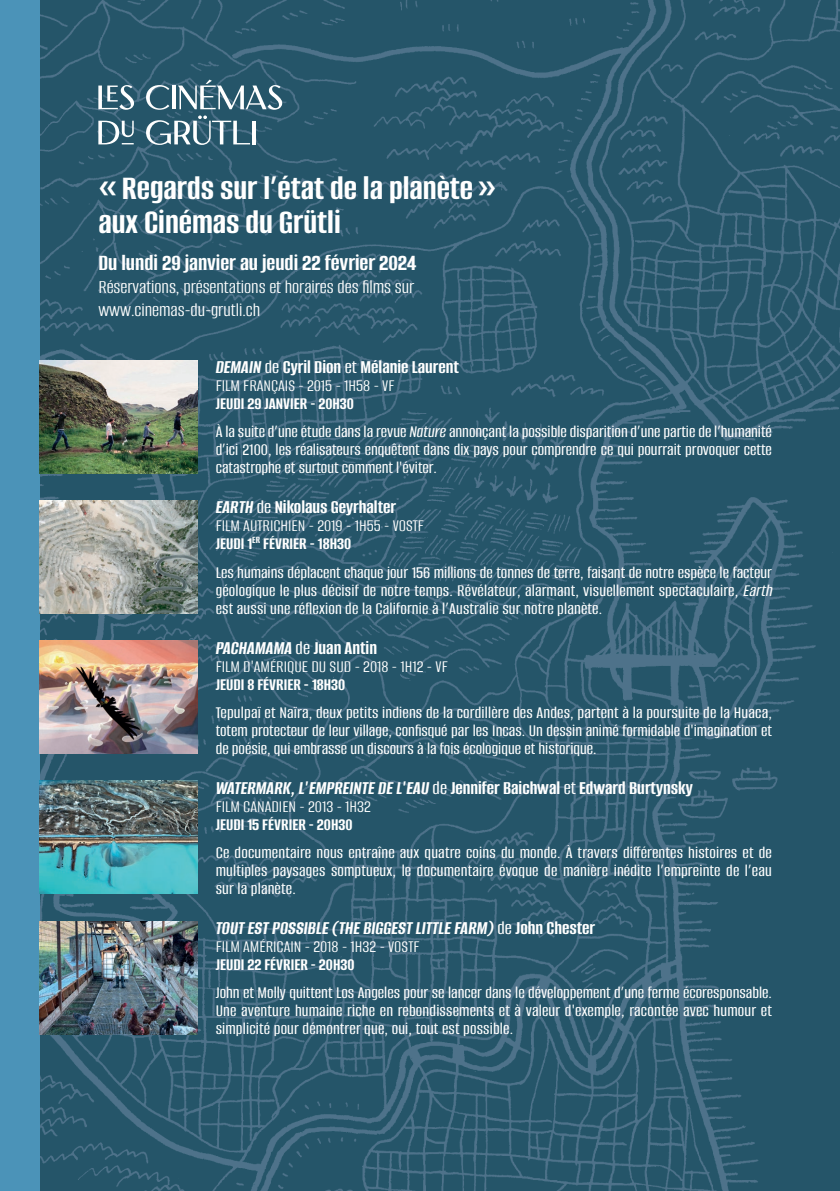
<style>
.page{position:relative;width:840px;height:1191px;background:#fff}
.page>*{position:absolute;margin:0;border:0;box-sizing:border-box;transform-origin:0 0}
.t1{font:700 36px/34px "Alumni Sans";color:#fff}
.t2{font:700 24px "Alumni Sans";color:#fff}
.t3{font:700 20px "Alumni Sans";color:#fff}
.t4{font:20px/23px "Alumni Sans";color:#fff}
.t5{font:italic 700 20px "Alumni Sans";color:#fff}
.t6{font:500 18px/18px "Alumni Sans";color:#fff}
.t7{font:18px/18px "Alumni Sans";color:#fff}
.t8{font:700 18px "Alumni Sans";color:#fff}
.s1{font-style:italic}
.s2{font-weight:500}
.s3{font-weight:700}
.s4{font-weight:500;font-style:normal}
.s5{font-style:normal}
</style>
<div class="page">
<img style="left:40px;top:0;width:799px;height:1191px">
<div style="left:0;top:0;width:40px;height:1191px;background:#4b93b8"></div>
<svg style="left:98px;top:85px;width:36px;height:25px"></svg>
<svg style="left:98px;top:121px;width:36px;height:23px"></svg>
<svg style="left:146px;top:80px;width:136px;height:65px"></svg>
<img style="left:40px;top:361px;width:157px;height:112px">
<img style="left:40px;top:501px;width:157px;height:112px">
<img style="left:40px;top:640px;width:157px;height:113px">
<img style="left:40px;top:780px;width:157px;height:113px">
<img style="left:40px;top:921px;width:157px;height:113px">
<h1 class="t1" style="left:98px;top:173px;width:399px">«Regards sur l’état de la planète» aux Cinémas du Grütli</h1>
<h2 class="t2" style="left:98px;top:251px;width:319px">Du lundi 29 janvier au jeudi 22 février 2024</h2>
<p class="t4" style="left:98px;top:276px;width:317px">Réservations, présentations et horaires des films sur www.cinemas-du-grutli.ch</p>
<p class="t3" style="left:215px;top:357px;width:245px"><span class="s1">DEMAIN</span> <span class="s2">de</span> Cyril Dion <span class="s2">et</span> Mélanie Laurent</p>
<p class="t7" style="left:215px;top:378px;width:180px">FILM FRANÇAIS - 2015 - 1H58 - VF</p>
<p class="t6" style="left:215px;top:391px;width:557px;line-height:28px"><span class="s3">JEUDI 29 JANVIER - 20H30<br></span>À la suite d’une étude dans la revue <span class="s1">Nature</span> annonçant la possible disparition d’une partie de l’humanité</p>
<p class="t6" style="left:215px;top:442px;width:557px">d’ici 2100, les réalisateurs enquêtent dans dix pays pour comprendre ce qui pourrait provoquer cette catastrophe et surtout comment l'éviter.</p>
<p class="t3" style="left:215px;top:497px;width:182px"><span class="s1">EARTH</span> <span class="s2">de</span> Nikolaus Geyrhalter</p>
<p class="t7" style="left:215px;top:518px;width:210px">FILM AUTRICHIEN - 2019 - 1H55 - VOSTF<br><span class="s3">JEUDI 1</span><sup>ER</sup> <span class="s3">FÉVRIER - 18H30</span></p>
<p class="t6" style="left:215px;top:564px;width:561px">Les humains déplacent chaque jour 156 millions de tonnes de terre, faisant de notre espèce le facteur géologique le plus décisif de notre temps. Révélateur, alarmant, visuellement spectaculaire, <span class="s1">Earth </span>est aussi une réflexion de la Californie à l’Australie sur notre planète.</p>
<p class="t5" style="left:215px;top:637px;width:163px">PACHAMAMA <span class="s4">de</span> <span class="s5">Juan Antin</span></p>
<p class="t7" style="left:215px;top:658px;width:233px">FILM D'AMÉRIQUE DU SUD - 2018 - 1H12 - VF</p>
<p class="t8" style="left:215px;top:675px;width:131px">JEUDI 8 FÉVRIER - 18H30</p>
<p class="t6" style="left:215px;top:704px;width:557px;text-align:justify">Tepulpaï et Naïra, deux petits indiens de la cordillère des Andes, partent à la poursuite de la Huaca, totem protecteur de leur village, confisqué par les Incas. Un dessin animé formidable d'imagination et de poésie, qui embrasse un discours à la fois écologique et historique.</p>
<p class="t3" style="left:215px;top:777px;width:478px"><span class="s1">WATERMARK, L'EMPREINTE DE L'EAU</span> <span class="s2">de</span> Jennifer Baichwal <span class="s2">et</span> Edward Burtynsky</p>
<p class="t7" style="left:215px;top:798px;width:157px">FILM CANADIEN - 2013 - 1H32</p>
<p class="t8" style="left:215px;top:815px;width:138px">JEUDI 15 FÉVRIER - 20H30</p>
<p class="t6" style="left:215px;top:844px;width:557px;text-align:justify">Ce documentaire nous entraîne aux quatre coins du monde. À travers différentes histoires et de multiples paysages somptueux, le documentaire évoque de manière inédite l’empreinte de l’eau sur la planète.</p>
<p class="t5" style="left:215px;top:917px;width:381px">TOUT EST POSSIBLE (THE BIGGEST LITTLE FARM) <span class="s4">de</span> <span class="s5">John Chester</span></p>
<p class="t7" style="left:215px;top:938px;width:205px">FILM AMÉRICAIN - 2018 - 1H32 - VOSTF</p>
<p class="t8" style="left:215px;top:955px;width:140px">JEUDI 22 FÉVRIER - 20H30</p>
<p class="t6" style="left:215px;top:984px;width:557px;text-align:justify">John et Molly quittent Los Angeles pour se lancer dans le développement d’une ferme écoresponsable.<br>Une aventure humaine riche en rebondissements et à valeur d'exemple, racontée avec humour et simplicité pour démontrer que, oui, tout est possible.</p>
</div>
